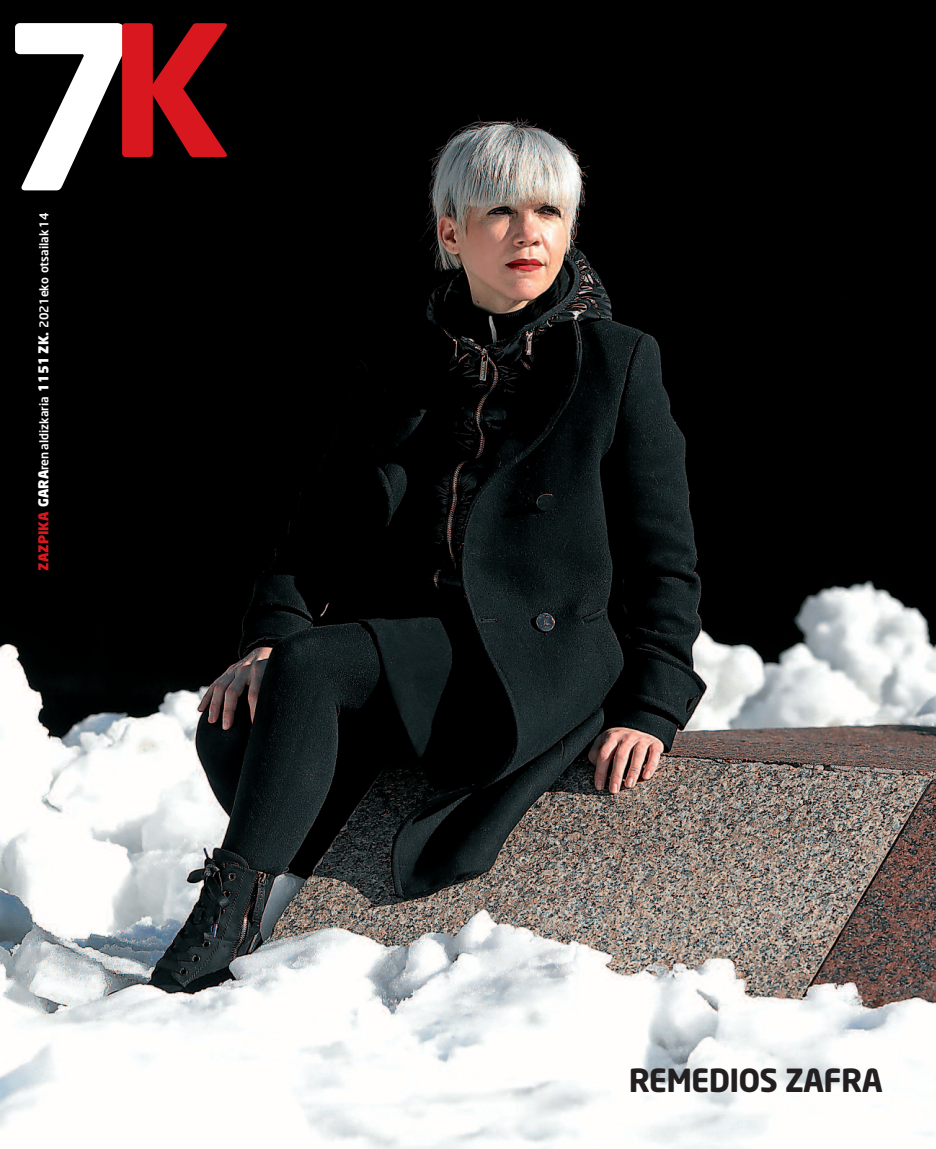
<style>
.page{position:relative;width:936px;height:1149px;background:#fff}
.page>*{position:absolute;margin:0;border:0;box-sizing:border-box;transform-origin:0 0}
.t1{font:700 225px "Neo Sans";color:#fff}
.t2{font:700 31.5px "Neo Sans";letter-spacing:-.025em;color:#231f20}
.t3{font:500 12px "Neo Sans";color:#fff}
.s1{font-size:180px;color:#d8171f}
.s2{font-weight:900;font-size:13.5px;color:#d8171f}
.s3{font-weight:900;font-size:13.5px}
</style>
<div class="page">
<img style="left:0;top:0;width:935px;height:1148px">
<h1 class="t1" style="left:-3px;top:18px;width:236px">7<span class="s1">K</span></h1>
<p class="t3" style="left:39px;top:570px;width:360px;rotate:-90deg"><span class="s2">ZAZPIKA</span> <span class="s3">GARA</span>ren aldizkaria <span class="s3">1151 ZK.</span> 2021eko otsailak 14</p>
<h2 class="t2" style="left:629px;top:1067px;width:255px">REMEDIOS ZAFRA</h2>
</div>
